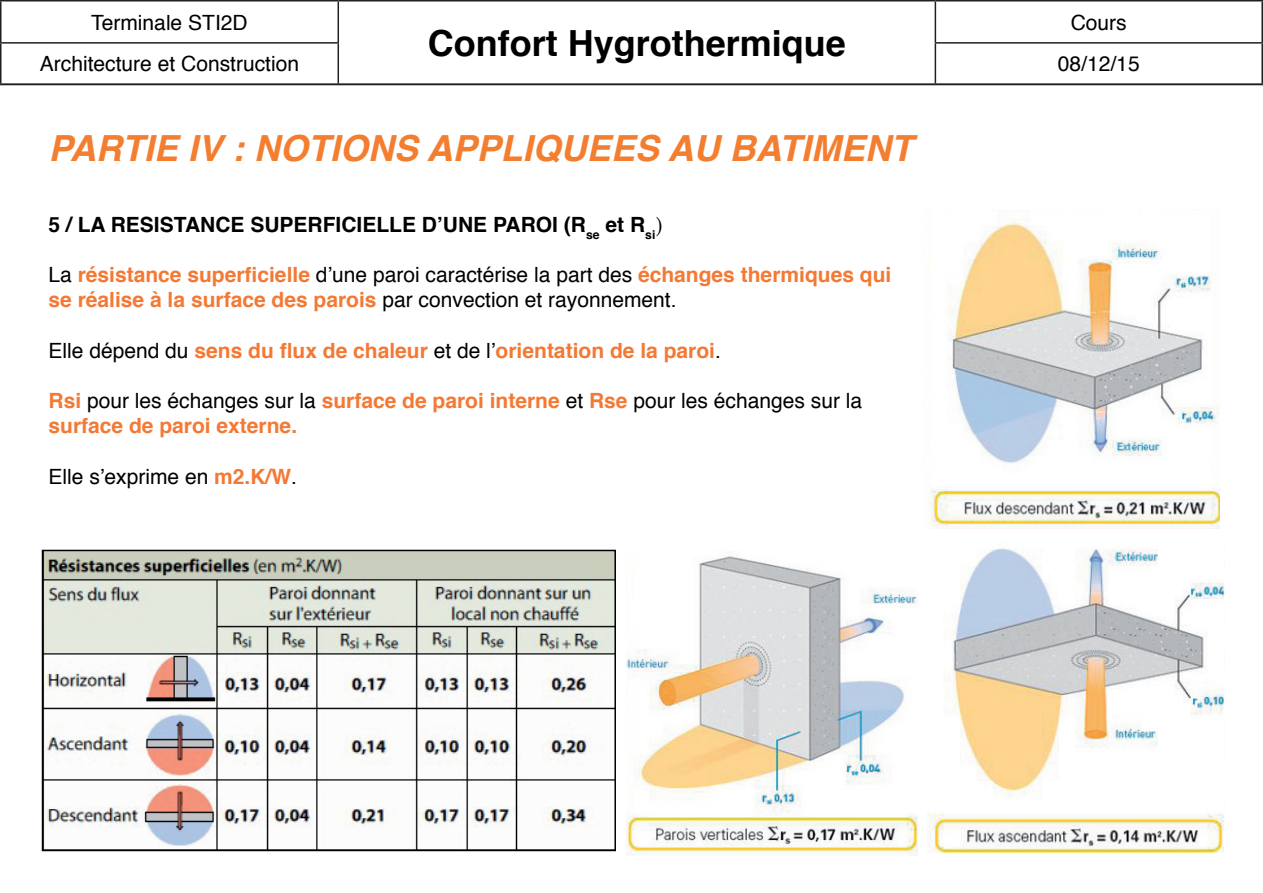
<style>
.page{position:relative;width:1263px;height:893px;background:#fff}
.page>*{position:absolute;margin:0;border:0;box-sizing:border-box;transform-origin:0 0}
.t1{font:italic 700 36px "Helvetica";color:#f47e30}
.t2{font:700 36px "Helvetica";color:#000}
.t3{font:700 21px/25.2px "Helvetica";color:#f37934}
.t4{font:21px "Helvetica";color:#000}
.t5{font:700 21px "Helvetica";color:#000}
.s1{font-weight:400;color:#000}
.s2{font-weight:700;color:#f37934}
</style>
<div class="page">
<hr style="left:0;top:0;width:338px;height:2px;background:#231f20">
<hr style="left:0;top:2px;width:2px;height:40px;background:#231f20">
<hr style="left:0;top:42px;width:339px;height:2px;background:#231f20">
<hr style="left:0;top:44px;width:2px;height:39px;background:#231f20">
<hr style="left:0;top:83px;width:338px;height:2px;background:#231f20">
<hr style="left:935px;top:0;width:328px;height:2px;background:#231f20">
<hr style="left:1261px;top:2px;width:2px;height:40px;background:#231f20">
<hr style="left:935px;top:42px;width:328px;height:2px;background:#231f20">
<hr style="left:1261px;top:44px;width:2px;height:39px;background:#231f20">
<hr style="left:935px;top:83px;width:328px;height:2px;background:#231f20">
<hr style="left:338px;top:0;width:597px;height:2px;background:#231f20">
<hr style="left:337px;top:2px;width:2px;height:40px;background:#231f20">
<hr style="left:935px;top:2px;width:1px;height:40px;background:#231f20">
<hr style="left:337px;top:44px;width:2px;height:39px;background:#231f20">
<hr style="left:935px;top:44px;width:1px;height:39px;background:#231f20">
<hr style="left:338px;top:83px;width:597px;height:2px;background:#231f20">
<img style="left:45px;top:553px;width:568px;height:295px">
<div style="left:42px;top:550px;width:574px;height:301px;border:2px solid #000"></div>
<img style="left:927px;top:548px;width:298px;height:305px">
<img style="left:931px;top:215px;width:288px;height:313px">
<img style="left:626px;top:556px;width:291px;height:299px">
<p class="t4" style="left:91px;top:14px;width:158px">Terminale STI2D</p>
<p class="t4" style="left:1071px;top:14px;width:58px">Cours</p>
<h1 class="t2" style="left:428px;top:28px;width:419px">Confort Hygrothermique</h1>
<p class="t4" style="left:40px;top:55px;width:261px">Architecture et Construction</p>
<p class="t4" style="left:1058px;top:55px;width:83px">08/12/15</p>
<h1 class="t1" style="left:49px;top:133px;width:866px">PARTIE IV : NOTIONS APPLIQUEES AU BATIMENT</h1>
<p class="t5" style="left:49px;top:215px;width:608px">5 / LA RESISTANCE SUPERFICIELLE D’UNE PAROI (R<sub>se</sub> et R<sub>si</sub></p>
<p class="t3" style="left:49px;top:264px;width:844px"><span class="s1">La</span> résistance superficielle <span class="s1">d’une paroi caractérise la part des</span> échanges thermiques qui se réalise à la surface des parois <span class="s1">par convection et rayonnement.</span></p>
<p class="t3" style="left:49px;top:339px;width:674px"><span class="s1">Elle dépend du</span> sens du flux de chaleur <span class="s1">et de l’</span>orientation de la paroi<span class="s1">.</span></p>
<p class="t3" style="left:49px;top:390px;width:815px">Rsi <span class="s1">pour les échanges sur la</span> surface de paroi interne <span class="s1">et</span> Rse <span class="s1">pour les échanges sur la </span>surface de paroi externe.</p>
<p class="t4" style="left:49px;top:467px;width:250px">Elle s’exprime en <span class="s2">m2.K/W</span>.</p>
</div>
